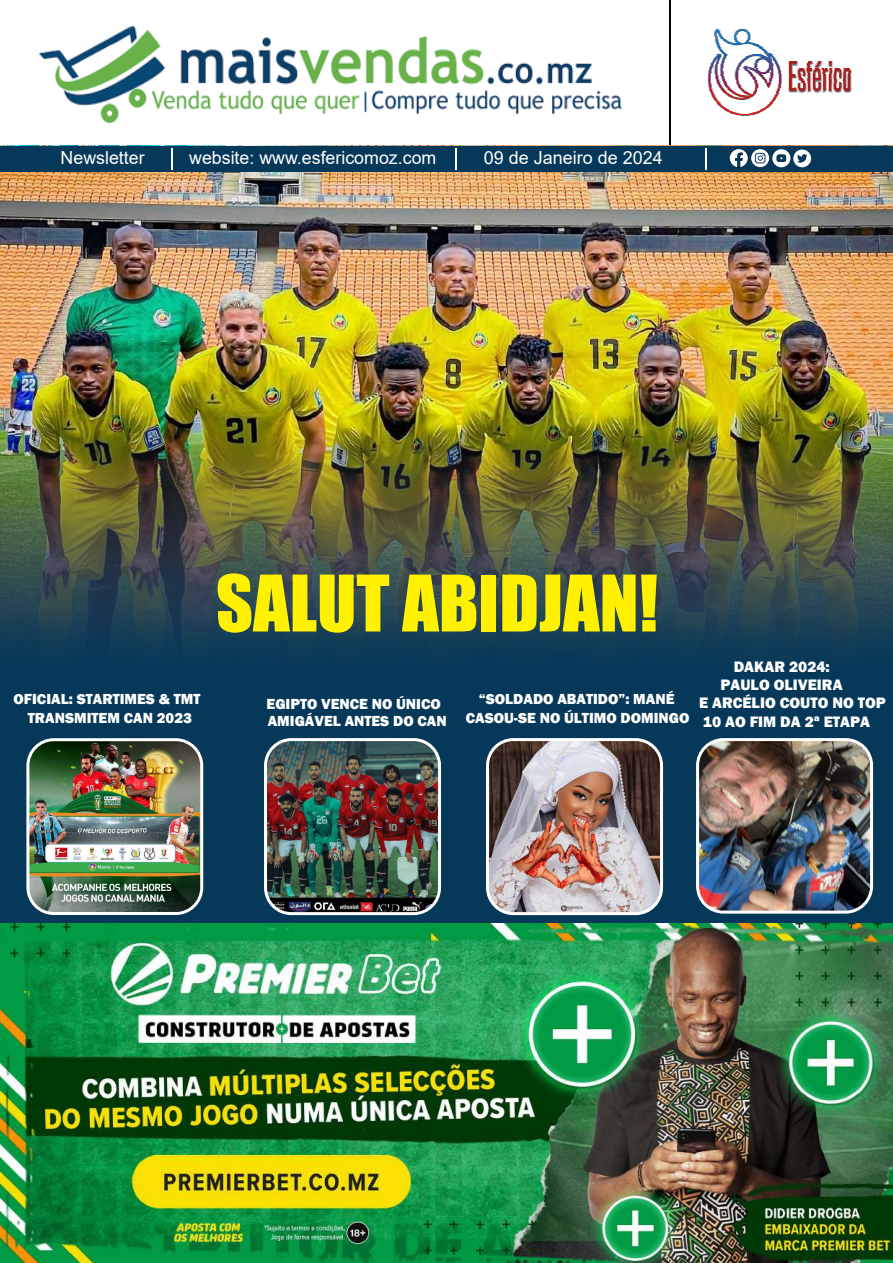
<style>
.page{position:relative;width:893px;height:1263px;background:#fff}
.page>*{position:absolute;margin:0;border:0;box-sizing:border-box;transform-origin:0 0}
.t1{font:72px "Impact";color:#fff101}
.t2{font:18px "Arial";color:#fff}
.t3{font:800 15.6px "Franklin Gothic";color:#fff}
.t4{font:800 15px "Franklin Gothic";color:#fff}
</style>
<div class="page">
<img style="left:0;top:144px;width:893px;height:286px">
<div style="left:0;top:710px;width:893px;height:214px;background:#063859"></div>
<div style="left:0;top:146px;width:893px;height:25px;background:#063859"></div>
<svg style="left:706px;top:148px;width:1px;height:22px"></svg>
<img style="left:0;top:430px;width:893px;height:280px">
<hr style="left:171px;top:148px;width:2px;height:22px;background:#fff">
<svg style="left:730px;top:149px;width:18px;height:18px"></svg>
<svg style="left:751px;top:149px;width:18px;height:18px"></svg>
<svg style="left:755px;top:153px;width:10px;height:10px"></svg>
<hr style="left:455px;top:148px;width:2px;height:21px;background:#fff">
<svg style="left:772px;top:149px;width:39px;height:19px"></svg>
<img style="left:38px;top:25px;width:584px;height:99px">
<hr style="left:669px;top:1px;width:1px;height:144px;background:#000001">
<svg style="left:707px;top:28px;width:145px;height:88px"></svg>
<img style="left:268px;top:742px;width:169px;height:169px">
<div style="left:264px;top:738px;width:177px;height:177px;border:3px solid #fff;border-radius:26px"></div>
<img style="left:490px;top:742px;width:169px;height:169px">
<div style="left:486px;top:738px;width:177px;height:177px;border:3px solid #fff;border-radius:26px"></div>
<img style="left:700px;top:742px;width:169px;height:168px">
<div style="left:696px;top:738px;width:177px;height:176px;border:3px solid #fff;border-radius:26px"></div>
<img style="left:30px;top:742px;width:171px;height:169px">
<div style="left:26px;top:738px;width:177px;height:177px;border:3px solid #fff;border-radius:26px"></div>
<img style="left:0;top:923px;width:893px;height:340px">
<p class="t2" style="left:61px;top:145px;width:86px">Newsletter</p>
<p class="t2" style="left:189px;top:145px;width:249px">website: www.esfericomoz.com</p>
<p class="t2" style="left:484px;top:145px;width:181px">09 de Janeiro de 2024</p>
<h1 class="t1" style="left:216px;top:547px;width:444px">SALUT ABIDJAN!</h1>
<p class="t3" style="left:734px;top:657px;width:98px">DAKAR 2024:</p>
<p class="t3" style="left:720px;top:675px;width:124px">PAULO OLIVEIRA</p>
<p class="t4" style="left:14px;top:689px;width:188px">OFICIAL: STARTIMES &amp; TMT</p>
<p class="t4" style="left:267px;top:694px;width:176px">EGIPTO VENCE NO ÚNICO</p>
<p class="t4" style="left:479px;top:689px;width:197px">“SOLDADO ABATIDO”: MANÉ</p>
<p class="t3" style="left:699px;top:693px;width:188px">E ARCÉLIO COUTO NO TOP</p>
<p class="t4" style="left:268px;top:711px;width:181px">AMIGÁVEL ANTES DO CAN</p>
<p class="t4" style="left:466px;top:708px;width:225px">CASOU-SE NO ÚLTIMO DOMINGO</p>
<p class="t4" style="left:28px;top:708px;width:166px">TRANSMITEM CAN 2023</p>
<p class="t3" style="left:703px;top:711px;width:169px">10 AO FIM DA 2ª ETAPA</p>
</div>
